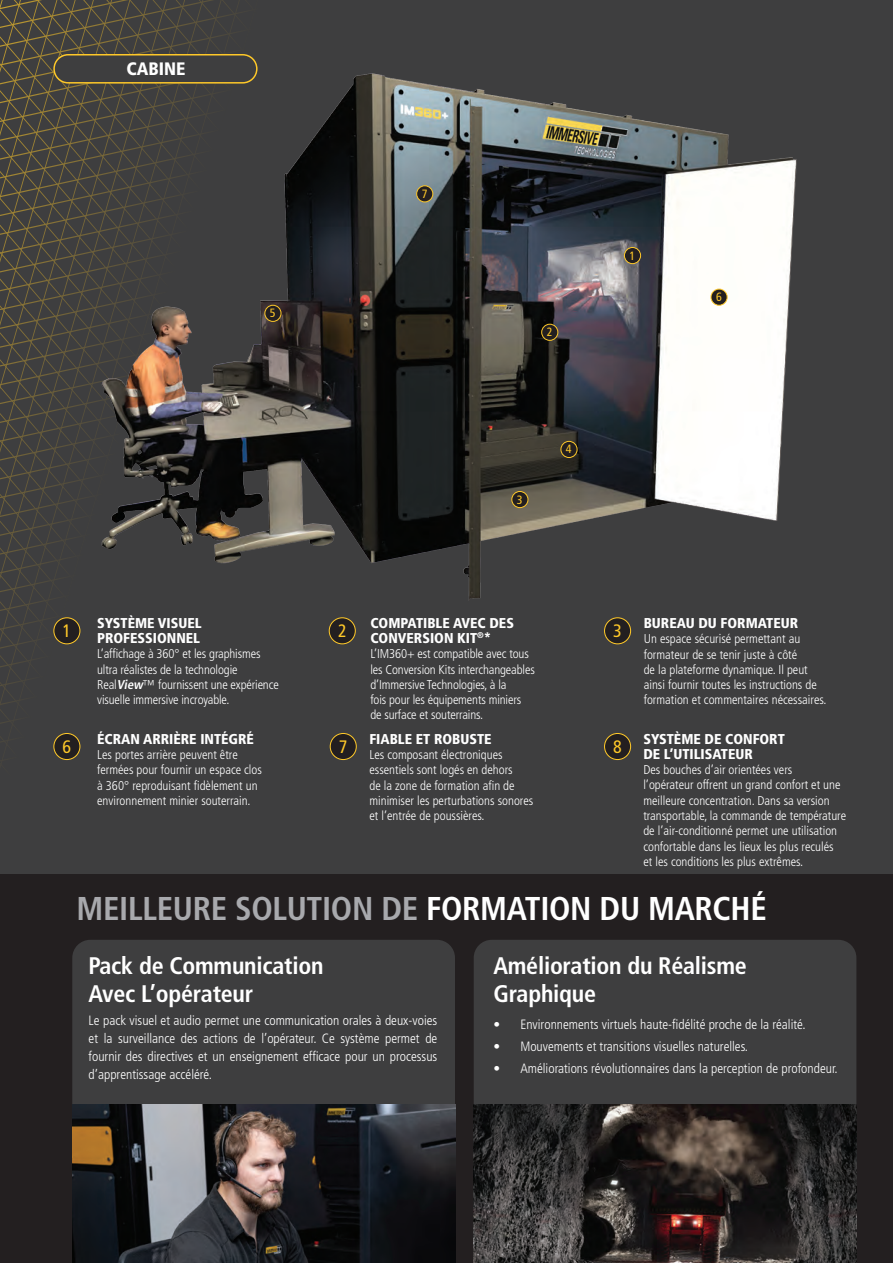
<style>
.page{position:relative;width:893px;height:1263px;background:#3e3e3f}
.page>*{position:absolute;margin:0;border:0;box-sizing:border-box;transform-origin:0 0}
.t1{font:700 condensed 33px "Frutiger LT Std";letter-spacing:-.01em;color:#a8a9ad}
.t2{font:700 condensed 24px/28.8px "Frutiger LT Std";letter-spacing:-.01em;color:#fff}
.t3{font:condensed 18px "Frutiger LT Std";color:#fec829}
.t4{font:900 condensed 18px "Frutiger LT Std";color:#fff}
.t5{font:900 condensed 14.25px/15px "Frutiger LT Std";color:#fff}
.t6{font:300 condensed 13.5px/18px "Frutiger LT Std";color:#fff;text-align:justify}
.t7{font:300 condensed 12.75px/15.3px "Frutiger LT Std";color:#fff}
.t8{font:condensed 12px "Frutiger LT Std";color:#fec829}
.s1{font-weight:700;font-style:italic}
.s2{color:#fff}
</style>
<div class="page">
<div style="left:0;top:875px;width:893px;height:388px;background:#231f20"></div>
<svg style="left:0;top:5px;width:238px;height:18px"></svg>
<svg style="left:0;top:23px;width:231px;height:18px"></svg>
<svg style="left:0;top:508px;width:357px;height:252px"></svg>
<div style="left:474px;top:940px;width:382px;height:165px;background:#3e3e3f"></div>
<div style="left:72px;top:940px;width:383px;height:165px;background:#3e3e3f"></div>
<svg style="left:54px;top:618px;width:26px;height:26px"></svg>
<div style="left:53px;top:617px;width:27px;height:27px;border:1px solid #fec829;border-radius:50%"></div>
<div style="left:54px;top:733px;width:26px;height:26px;background:#231f20;border-radius:50%"></div>
<div style="left:53px;top:733px;width:27px;height:27px;border:1px solid #fec829;border-radius:50%"></div>
<div style="left:330px;top:733px;width:26px;height:26px;background:#231f20;border-radius:50%"></div>
<div style="left:330px;top:733px;width:27px;height:27px;border:1px solid #fec829;border-radius:50%"></div>
<img style="left:60px;top:42px;width:737px;height:602px">
<img style="left:72px;top:1105px;width:383px;height:158px">
<div style="left:624px;top:247px;width:17px;height:17px;background:#231f20;border-radius:50%"></div>
<div style="left:624px;top:247px;width:17px;height:17px;border:1px solid #fec829;border-radius:50%"></div>
<div style="left:542px;top:324px;width:16px;height:16px;background:#231f20;border-radius:50%"></div>
<div style="left:541px;top:324px;width:17px;height:17px;border:1px solid #fec829;border-radius:50%"></div>
<div style="left:512px;top:491px;width:16px;height:17px;background:#231f20;border-radius:50%"></div>
<div style="left:511px;top:491px;width:17px;height:17px;border:1px solid #fec829;border-radius:50%"></div>
<div style="left:561px;top:441px;width:16px;height:16px;background:#231f20;border-radius:50%"></div>
<div style="left:561px;top:441px;width:16px;height:17px;border:1px solid #fec829;border-radius:50%"></div>
<div style="left:265px;top:305px;width:16px;height:16px;background:#231f20;border-radius:50%"></div>
<div style="left:264px;top:305px;width:17px;height:17px;border:1px solid #fec829;border-radius:50%"></div>
<div style="left:711px;top:289px;width:16px;height:16px;background:#231f20;border-radius:50%"></div>
<div style="left:711px;top:289px;width:16px;height:17px;border:1px solid #fec829;border-radius:50%"></div>
<div style="left:417px;top:186px;width:16px;height:16px;background:#231f20;border-radius:50%"></div>
<div style="left:416px;top:185px;width:17px;height:17px;border:1px solid #fec829;border-radius:50%"></div>
<img style="left:474px;top:1105px;width:382px;height:158px">
<div style="left:54px;top:55px;width:203px;height:28px;background:#3e3e3f;border-radius:14px"></div>
<div style="left:53px;top:54px;width:205px;height:30px;border:2px solid #fec829;border-radius:14px"></div>
<div style="left:604px;top:733px;width:27px;height:26px;background:#231f20;border-radius:50%"></div>
<div style="left:604px;top:733px;width:27px;height:27px;border:1px solid #fec829;border-radius:50%"></div>
<h3 class="t4" style="left:126px;top:58px;width:61px">CABINE</h3>
<p class="t8" style="left:270px;top:306px;width:7px">5</p>
<p class="t8" style="left:422px;top:187px;width:7px">7</p>
<p class="t8" style="left:547px;top:325px;width:7px">2</p>
<p class="t8" style="left:517px;top:492px;width:7px">3</p>
<p class="t8" style="left:566px;top:442px;width:7px">4</p>
<p class="t8" style="left:629px;top:248px;width:7px">1</p>
<p class="t8" style="left:716px;top:290px;width:7px">6</p>
<p class="t5" style="left:97px;top:615px;width:106px">SYSTÈME VISUEL<br>PROFESSIONNEL</p>
<p class="t7" style="left:97px;top:646px;width:183px">L’affichage à 360° et les graphismes ultra réalistes de la technologie Real<span class="s1">View</span>™ fournissent une expérience visuelle immersive incroyable.</p>
<h3 class="t3" style="left:63px;top:621px;width:10px">1</h3>
<p class="t5" style="left:370px;top:615px;width:145px">COMPATIBLE AVEC DES<br>CONVERSION KIT<sup>®</sup>*</p>
<p class="t7" style="left:370px;top:646px;width:166px">L’IM360+ est compatible avec tous les Conversion Kits interchangeables d’Immersive Technologies, à la<br>fois pour les équipements miniers de surface et souterrains.</p>
<h3 class="t3" style="left:338px;top:621px;width:10px">2</h3>
<h3 class="t3" style="left:63px;top:736px;width:10px">6</h3>
<p class="t5" style="left:97px;top:731px;width:158px">ÉCRAN ARRIÈRE INTÉGRÉ</p>
<p class="t7" style="left:97px;top:747px;width:166px">Les portes arrière peuvent être fermées pour fournir un espace clos à 360° reproduisant fidèlement un environnement minier souterrain.</p>
<h3 class="t3" style="left:339px;top:736px;width:10px">7</h3>
<p class="t5" style="left:369px;top:731px;width:124px">FIABLE ET ROBUSTE</p>
<p class="t7" style="left:369px;top:747px;width:165px">Les composant électroniques essentiels sont logés en dehors<br>de la zone de formation afin de minimiser les perturbations sonores et l’entrée de poussières.</p>
<h3 class="t3" style="left:613px;top:621px;width:10px">3</h3>
<h3 class="t3" style="left:613px;top:736px;width:10px">8</h3>
<p class="t5" style="left:644px;top:615px;width:156px">BUREAU DU FORMATEUR</p>
<p class="t7" style="left:644px;top:631px;width:184px">Un espace sécurisé permettant au formateur de se tenir juste à côté<br>de la plateforme dynamique. Il peut ainsi fournir toutes les instructions de formation et commentaires nécessaires.</p>
<p class="t5" style="left:643px;top:731px;width:143px">SYSTÈME DE CONFORT<br>DE L’UTILISATEUR</p>
<p class="t7" style="left:643px;top:762px;width:204px">Des bouches d’air orientées vers<br>l’opérateur offrent un grand confort et une meilleure concentration. Dans sa version transportable, la commande de température de l’air-conditionné permet une utilisation confortable dans les lieux les plus reculés<br>et les conditions les plus extrêmes.</p>
<h1 class="t1" style="left:77px;top:889px;width:692px">MEILLEURE SOLUTION DE <span class="s2">FORMATION DU MARCHÉ</span></h1>
<h2 class="t2" style="left:89px;top:951px;width:236px">Pack de Communication<br>Avec L’opérateur</h2>
<p class="t6" style="left:89px;top:1011px;width:350px">Le pack visuel et audio permet une communication orales à deux-voies et la surveillance des actions de l’opérateur. Ce système permet de fournir des directives et un enseignement efficace pour un processus d’apprentissage accéléré.</p>
<h2 class="t2" style="left:493px;top:951px;width:255px">Amélioration du Réalisme<br>Graphique</h2>
<p class="t6" style="left:493px;top:1015px;width:314px">• Environnements virtuels haute-fidélité proche de la réalité.</p>
<p class="t6" style="left:493px;top:1037px;width:256px">• Mouvements et transitions visuelles naturelles.</p>
<p class="t6" style="left:493px;top:1060px;width:346px">• Améliorations révolutionnaires dans la perception de profondeur.</p>
</div>
